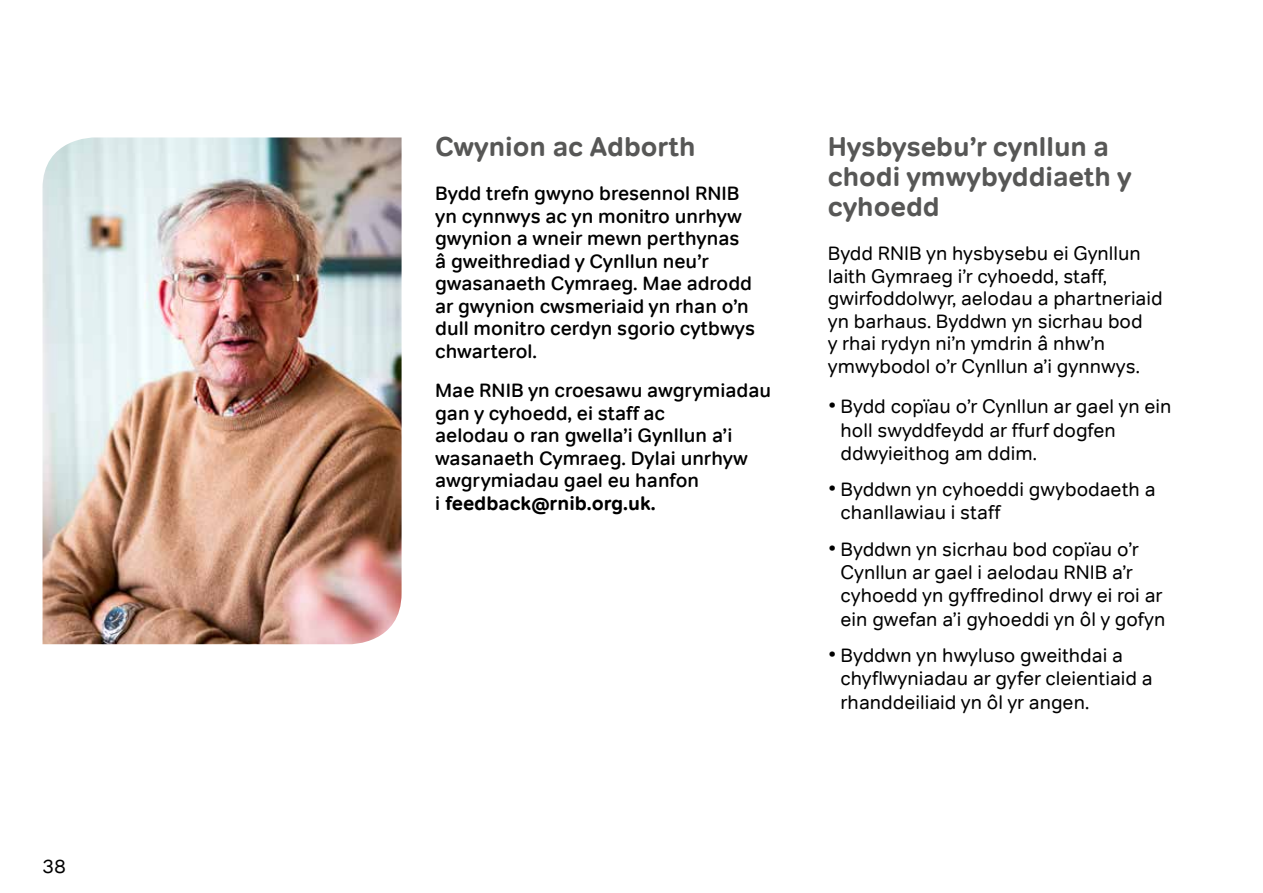
<style>
.page{position:relative;width:1263px;height:893px;background:#fff}
.page>*{position:absolute;margin:0;border:0;box-sizing:border-box;transform-origin:0 0}
.t1{font:700 27px/30px "Tondo";color:#575756}
.t2{font:19.5px/23.4px "Tondo";color:#000}
.t3{font:500 19.5px/22.5px "Tondo";color:#000}
.s1{font-weight:700}
.s2{font-size:22.5px}
</style>
<div class="page">
<img style="left:43px;top:137px;width:359px;height:507px">
<p class="t2" style="left:43px;top:854px;width:25px">38</p>
<h1 class="t1" style="left:435px;top:132px;width:262px">Cwynion ac Adborth</h1>
<p class="t3" style="left:435px;top:182px;width:321px">Bydd trefn gwyno bresennol RNIB yn cynnwys ac yn monitro unrhyw gwynion a wneir mewn perthynas â gweithrediad y Cynllun neu’r gwasanaeth Cymraeg. Mae adrodd ar gwynion cwsmeriaid yn rhan o’n dull monitro cerdyn sgorio cytbwys chwarterol.</p>
<p class="t3" style="left:435px;top:379px;width:337px">Mae RNIB yn croesawu awgrymiadau gan y cyhoedd, ei staff ac<br>aelodau o ran gwella’i Gynllun a’i wasanaeth Cymraeg. Dylai unrhyw awgrymiadau gael eu hanfon<br>i <span class="s1">feedback@rnib.org.uk.</span></p>
<h1 class="t1" style="left:828px;top:132px;width:305px">Hysbysebu’r cynllun a chodi ymwybyddiaeth y cyhoedd</h1>
<p class="t2" style="left:828px;top:242px;width:336px;line-height:22.5px">Bydd RNIB yn hysbysebu ei Gynllun Iaith Gymraeg i’r cyhoedd, staff, gwirfoddolwyr, aelodau a phartneriaid yn barhaus. Byddwn yn sicrhau bod<br>y rhai rydyn ni’n ymdrin â nhw’n ymwybodol o’r Cynllun a’i gynnwys.</p>
<p class="t2" style="left:840px;top:395px;width:332px;text-indent:-13px"><span class="s2">•</span> Bydd copïau o’r Cynllun ar gael yn ein holl swyddfeydd ar ffurf dogfen ddwyieithog am ddim.</p>
<p class="t2" style="left:840px;top:478px;width:316px;text-indent:-13px"><span class="s2">•</span> Byddwn yn cyhoeddi gwybodaeth a chanllawiau i staff</p>
<p class="t2" style="left:840px;top:537px;width:326px;text-indent:-13px"><span class="s2">•</span> Byddwn yn sicrhau bod copïau o’r Cynllun ar gael i aelodau RNIB a’r cyhoedd yn gyffredinol drwy ei roi ar ein gwefan a’i gyhoeddi yn ôl y gofyn</p>
<p class="t2" style="left:840px;top:644px;width:314px;text-indent:-13px"><span class="s2">•</span> Byddwn yn hwyluso gweithdai a chyflwyniadau ar gyfer cleientiaid a rhanddeiliaid yn ôl yr angen.</p>
</div>
